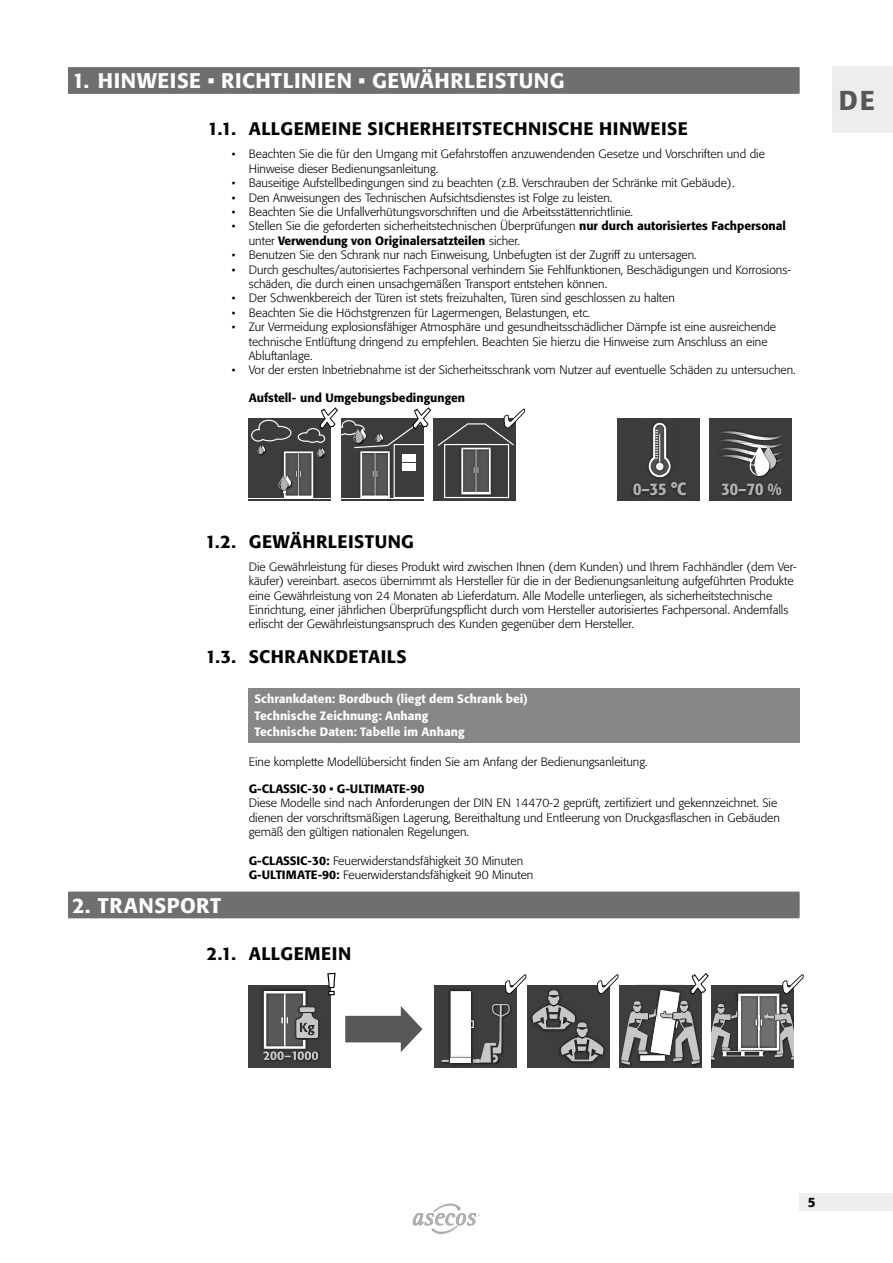
<style>
.page{position:relative;width:893px;height:1263px;background:#fff}
.page>*{position:absolute;margin:0;border:0;box-sizing:border-box;transform-origin:0 0}
.t1{font:500 27px "Formata Pro";color:#575756}
.t2{font:500 21px "Formata Pro";letter-spacing:.025em;color:#fff}
.t3{font:500 18px "Formata Pro";letter-spacing:.03em;color:#000}
.t4{font:500 condensed 17.55px "Formata Pro";color:#b3b2b2}
.t5{font:500 13.5px "Formata Pro";color:#000}
.t6{font:300 12px/14.4px "Formata Pro";color:#000}
.t7{font:500 12px/16.5px "Formata Pro";letter-spacing:.005em;color:#fff}
.t8{font:500 12px "Formata Pro";color:#000}
.s1{font-weight:500}
</style>
<div class="page">
<div style="left:799px;top:1194px;width:94px;height:17px;background:#ededed"></div>
<svg style="left:413px;top:1204px;width:67px;height:29px"></svg>
<div style="left:832px;top:67px;width:61px;height:66px;background:#ededed"></div>
<div style="left:68px;top:67px;width:731px;height:26px;background:#7f7e7e"></div>
<div style="left:68px;top:68px;width:731px;height:26px;background:#706f6f"></div>
<div style="left:68px;top:891px;width:731px;height:26px;background:#706f6f"></div>
<div style="left:68px;top:893px;width:731px;height:25px;background:#706f6f"></div>
<div style="left:248px;top:418px;width:82px;height:82px;background:#3c3c3b"></div>
<hr style="left:248px;top:498px;width:82px;height:1px;background:#fff">
<svg style="left:434px;top:418px;width:82px;height:82px"></svg>
<div style="left:618px;top:418px;width:82px;height:82px;background:#3c3c3b"></div>
<img style="left:648px;top:422px;width:23px;height:49px">
<img style="left:632px;top:477px;width:54px;height:19px">
<svg style="left:649px;top:423px;width:21px;height:54px"></svg>
<div style="left:656px;top:463px;width:7px;height:7px;background:#fff;border-radius:50%"></div>
<div style="left:709px;top:418px;width:83px;height:82px;background:#3c3c3b"></div>
<img style="left:722px;top:484px;width:60px;height:12px">
<svg style="left:720px;top:431px;width:63px;height:45px"></svg>
<svg style="left:251px;top:407px;width:180px;height:91px"></svg>
<svg style="left:438px;top:409px;width:87px;height:89px"></svg>
<div style="left:248px;top:688px;width:551px;height:55px;background:#878787"></div>
<div style="left:249px;top:985px;width:82px;height:82px;background:#3e3e3d"></div>
<img style="left:318px;top:1020px;width:2px;height:19px">
<svg style="left:263px;top:991px;width:55px;height:69px"></svg>
<svg style="left:345px;top:1006px;width:77px;height:46px"></svg>
<div style="left:434px;top:985px;width:83px;height:82px;background:#3e3e3d"></div>
<img style="left:442px;top:1062px;width:57px;height:3px">
<img style="left:446px;top:1062px;width:30px;height:6px">
<div style="left:450px;top:1058px;width:21px;height:5px;background:#fff"></div>
<div style="left:527px;top:985px;width:83px;height:82px;background:#3e3e3d"></div>
<svg style="left:327px;top:973px;width:9px;height:22px"></svg>
<svg style="left:441px;top:974px;width:85px;height:88px"></svg>
<svg style="left:532px;top:973px;width:272px;height:94px"></svg>
<h2 class="t2" style="left:72px;top:67px;width:494px">1. HINWEISE • RICHTLINIEN • GEWÄHRLEISTUNG</h2>
<h3 class="t3" style="left:208px;top:117px;width:481px">1.1. ALLGEMEINE SICHERHEITSTECHNISCHE HINWEISE</h3>
<p class="t6" style="left:249px;top:147px;width:518px;text-indent:-17px">• Beachten Sie die für den Umgang mit Gefahrstoffen anzuwendenden Gesetze und Vorschriften und die<br>Hinweise dieser Bedienungsanleitung.</p>
<p class="t6" style="left:232px;top:176px;width:504px">• Bauseitige Aufstellbedingungen sind zu beachten (z.B. Verschrauben der Schränke mit Gebäude).</p>
<p class="t6" style="left:232px;top:190px;width:382px">• Den Anweisungen des Technischen Aufsichtsdienstes ist Folge zu leisten.</p>
<p class="t6" style="left:232px;top:205px;width:403px">• Beachten Sie die Unfallverhütungsvorschriften und die Arbeitsstättenrichtlinie.</p>
<p class="t6" style="left:249px;top:219px;width:539px;text-indent:-17px">• Stellen Sie die geforderten sicherheitstechnischen Überprüfungen <span class="s1">nur durch autorisiertes Fachpersonal </span>unter <span class="s1">Verwendung von Originalersatzteilen</span> sicher.</p>
<p class="t6" style="left:232px;top:248px;width:466px">• Benutzen Sie den Schrank nur nach Einweisung, Unbefugten ist der Zugriff zu untersagen.</p>
<p class="t6" style="left:249px;top:262px;width:544px;text-indent:-17px">• Durch geschultes/autorisiertes Fachpersonal verhindern Sie Fehlfunktionen, Beschädigungen und Korrosions&shy;schäden, die durch einen unsachgemäßen Transport entstehen können.</p>
<p class="t6" style="left:232px;top:291px;width:445px">• Der Schwenkbereich der Türen ist stets freizuhalten, Türen sind geschlossen zu halten</p>
<p class="t6" style="left:232px;top:305px;width:360px">• Beachten Sie die Höchstgrenzen für Lagermengen, Belastungen, etc.</p>
<p class="t6" style="left:249px;top:320px;width:529px;text-indent:-17px">• Zur Vermeidung explosionsfähiger Atmosphäre und gesundheitsschädlicher Dämpfe ist eine ausreichende technische Entlüftung dringend zu empfehlen. Beachten Sie hierzu die Hinweise zum Anschluss an eine<br>Abluftanlage.</p>
<p class="t6" style="left:232px;top:363px;width:565px">• Vor der ersten Inbetriebnahme ist der Sicherheitsschrank vom Nutzer auf eventuelle Schäden zu untersuchen.</p>
<p class="t8" style="left:249px;top:390px;width:218px">Aufstell- und Umgebungsbedingungen</p>
<h3 class="t4" style="left:633px;top:478px;width:55px">0–35 °C</h3>
<h3 class="t4" style="left:721px;top:478px;width:62px">30–70 %</h3>
<h3 class="t3" style="left:205px;top:530px;width:210px">1.2. GEWÄHRLEISTUNG</h3>
<p class="t6" style="left:249px;top:559px;width:549px">Die Gewährleistung für dieses Produkt wird zwischen Ihnen (dem Kunden) und Ihrem Fachhändler (dem Ver&shy;käufer) vereinbart. asecos übernimmt als Hersteller für die in der Bedienungsanleitung aufgeführten Produkte eine Gewährleistung von 24 Monaten ab Lieferdatum. Alle Modelle unterliegen, als sicherheitstechnische Einrichtung, einer jährlichen Überprüfungspflicht durch vom Hersteller autorisiertes Fachpersonal. Andernfalls erlischt der Gewährleistungsanspruch des Kunden gegenüber dem Hersteller.</p>
<h3 class="t3" style="left:206px;top:645px;width:202px">1.3. SCHRANKDETAILS</h3>
<p class="t7" style="left:254px;top:691px;width:275px">Schrankdaten: Bordbuch (liegt dem Schrank bei)<br>Technische Zeichnung: Anhang<br>Technische Daten: Tabelle im Anhang</p>
<p class="t6" style="left:249px;top:754px;width:400px">Eine komplette Modellübersicht finden Sie am Anfang der Bedienungsanleitung.</p>
<p class="t8" style="left:249px;top:781px;width:177px">G-CLASSIC-30 • G-ULTIMATE-90</p>
<p class="t6" style="left:249px;top:796px;width:533px">Diese Modelle sind nach Anforderungen der DIN EN 14470-2 geprüft, zertifiziert und gekennzeichnet. Sie dienen der vorschriftsmäßigen Lagerung, Bereithaltung und Entleerung von Druckgasflaschen in Gebäuden gemäß den gültigen nationalen Regelungen.</p>
<p class="t6" style="left:249px;top:853px;width:286px"><span class="s1">G-CLASSIC-30:</span> Feuerwiderstandsfähigkeit 30 Minuten<br><span class="s1">G-ULTIMATE-90:</span> Feuerwiderstandsfähigkeit 90 Minuten</p>
<h2 class="t2" style="left:72px;top:892px;width:150px">2. TRANSPORT</h2>
<h3 class="t3" style="left:207px;top:942px;width:146px">2.1. ALLGEMEIN</h3>
<h1 class="t1" style="left:839px;top:83px;width:38px">DE</h1>
<p class="t5" style="left:808px;top:1194px;width:9px">5</p>
</div>
